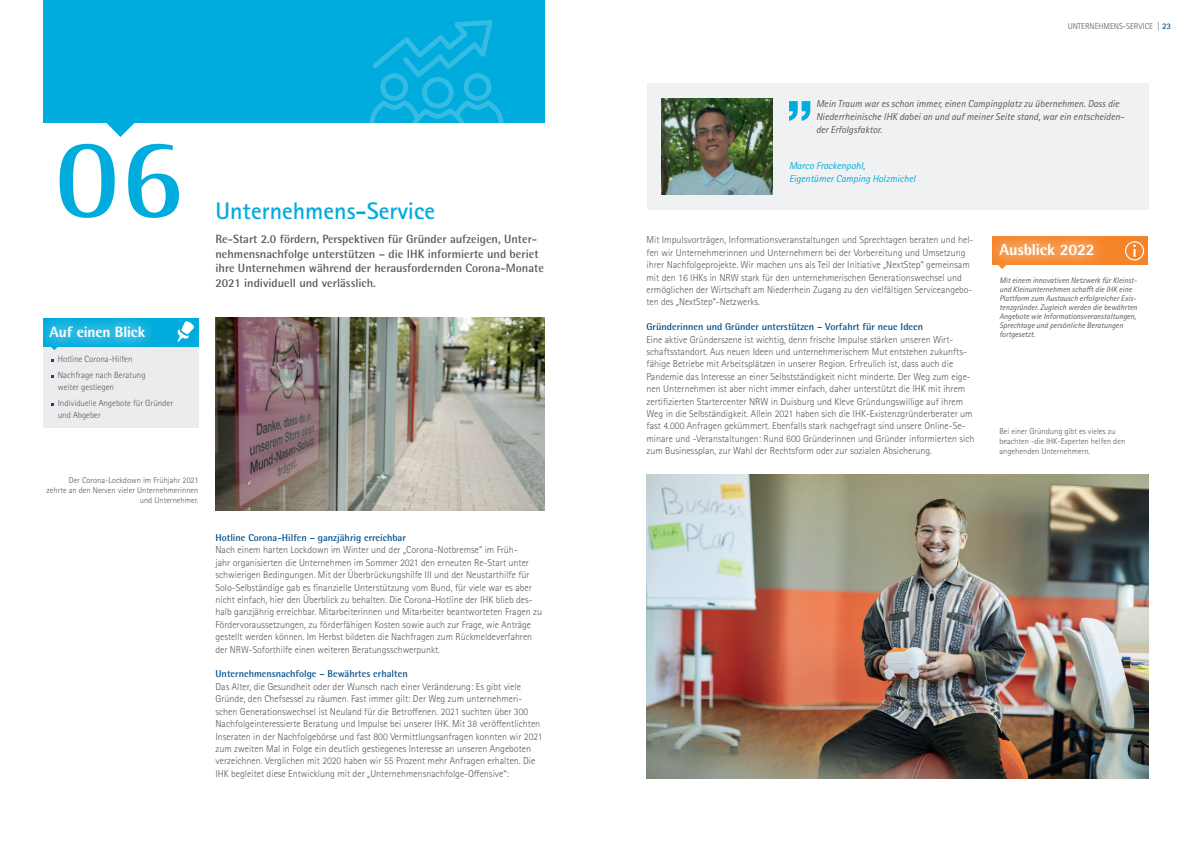
<style>
.page{position:relative;width:1191px;height:842px;background:#fff}
.page>*{position:absolute;margin:0;border:0;box-sizing:border-box;transform-origin:0 0}
.t1{font:700 117.1px "Rotis Serif Pro";color:#00acdd}
.t2{font:700 24px "Rotis Sans Serif Pro";color:#00acdd}
.t3{font:800 16px "Rotis Semi Sans Pro";letter-spacing:-.005em;color:#fff}
.t4{font:800 15px "Rotis Semi Sans Pro";letter-spacing:-.01em;color:#fff}
.t5{font:700 12px/14.4px "Rotis Semi Sans Pro";color:#57585a}
.t6{font:300 10px/12.4px "Rotis Sans Serif Pro";color:#57585a}
.t7{font:italic 10px/13px "Rotis Sans Serif Pro";color:#57585a}
.t8{font:700 10px "Rotis Semi Sans Pro";color:#004f8c}
.t9{font:italic 10px/13px "Rotis Sans Serif Pro";color:#00acdd}
.t10{font:300 9px/16px "Rotis Sans Serif Pro";letter-spacing:-.005em;color:#57585a}
.t11{font:300 8.5px/10px "Rotis Sans Serif Pro";color:#57585a;text-align:right}
.t12{font:700 8.5px "Rotis Sans Serif Pro";color:#004f8c}
.t13{font:italic 8px/9px "Rotis Sans Serif Pro";color:#57585a}
.s1{font-weight:300;color:#57585a}
</style>
<div class="page">
<div style="left:43px;top:0;width:501px;height:123px;background:#00acdd"></div>
<div style="left:464px;top:73px;width:27px;height:28px;border:5px solid #6eceeb;border-radius:50%"></div>
<svg style="left:373px;top:20px;width:120px;height:62px"></svg>
<div style="left:422px;top:77px;width:31px;height:31px;border:5px solid #6eceeb;border-radius:50%"></div>
<div style="left:380px;top:73px;width:28px;height:28px;border:5px solid #6eceeb;border-radius:50%"></div>
<svg style="left:369px;top:94px;width:135px;height:29px"></svg>
<svg style="left:106px;top:123px;width:28px;height:14px"></svg>
<div style="left:43px;top:342px;width:155px;height:85px;background:#ececee"></div>
<div style="left:43px;top:318px;width:155px;height:28px;background:#00acdd"></div>
<div style="left:33px;top:309px;width:129px;height:46px;background:#fff;opacity:.35"></div>
<div style="left:38px;top:314px;width:119px;height:36px;background:#fff;opacity:.75"></div>
<svg style="left:50px;top:346px;width:8px;height:4px"></svg>
<svg style="left:177px;top:321px;width:17px;height:21px"></svg>
<div style="left:646px;top:83px;width:502px;height:126px;background:#f0f1f2"></div>
<img style="left:661px;top:99px;width:111px;height:96px">
<svg style="left:789px;top:101px;width:21px;height:20px"></svg>
<div style="left:992px;top:237px;width:156px;height:28px;background:#f5852a"></div>
<div style="left:982px;top:227px;width:128px;height:47px;background:#fff"></div>
<div style="left:987px;top:231px;width:118px;height:37px;background:#fff;opacity:.75"></div>
<svg style="left:998px;top:265px;width:8px;height:4px"></svg>
<svg style="left:1133px;top:245px;width:2px;height:12px"></svg>
<div style="left:1125px;top:241px;width:19px;height:19px;border:1px solid #fff;border-radius:50%"></div>
<img style="left:215px;top:318px;width:329px;height:192px">
<img style="left:646px;top:475px;width:502px;height:303px">
<h1 class="t1" style="left:55px;top:106px;width:132px">06</h1>
<h3 class="t4" style="left:50px;top:323px;width:97px">Auf einen Blick</h3>
<p class="t10" style="left:58px;top:351px;width:89px">Hotline Corona-H ilfen<br>Nachfrage nach Beratung</p>
<p class="t10" style="left:58px;top:379px;width:117px">weiter gestiegen<br>Individuelle Angebote für Gründer</p>
<p class="t10" style="left:58px;top:407px;width:45px">und Abgeber</p>
<h2 class="t2" style="left:215px;top:195px;width:221px">Unternehmens-Service</h2>
<p class="t5" style="left:215px;top:232px;width:330px">Re-Start 2.0 fördern, Perspektiven für Gründer aufzeigen, Unter&shy;nehmensnachfolge unterstützen – die IHK informierte und beriet ihre Unternehmen während der herausfordernden Corona-Monate 2021 individuell und verlässlich.</p>
<p class="t11" style="left:47px;top:476px;width:153px">Der Corona-Lockdown im Frühjahr 2021 zehrte an den Nerven vieler Unternehmerinnen und Unternehmer.</p>
<p class="t8" style="left:215px;top:531px;width:192px">Hotline Corona-Hilfen – ganzjährig erreichbar</p>
<p class="t6" style="left:215px;top:544px;width:328px">Nach einem harten Lockdown im Winter und der „Corona-Notbremse“ im Früh-<br>jahr organisierten die Unternehmen im Sommer 2021 den erneuten Re-Start unter schwierigen Bedingungen. Mit der Überbrückungshilfe III und der Neustarthilfe für Solo-Selbständige gab es finanzielle Unterstützung vom Bund, für viele war es aber nicht einfach, hier den Überblick zu behalten. Die Corona-Hotline der IH K blieb des&shy;halb ganzjährig erreichbar. Mitarbeiterinnen und Mitarbeiter beantworteten Fragen zu Fördervoraussetzungen, zu förderfähigen Kosten sowie auch zur Frage, wie Anträge gestellt werden können. Im Herbst bildeten die Nachfragen zum Rückmeldeverfahren der NRW-Soforthilfe einen weiteren Beratungsschwerpunkt.</p>
<p class="t8" style="left:215px;top:668px;width:194px">Unternehmensnachfolge – Bewährtes erhalten</p>
<p class="t6" style="left:215px;top:680px;width:328px">Das Alter, die Gesundheit oder der Wunsch nach einer Veränderung: Es gibt viele Gründe, den Chefsessel zu räumen. Fast immer gilt: Der Weg zum unternehmeri&shy;schen Generationswechsel ist Neuland für die Betroffenen. 2021 suchten über 300<br>Nachfolgeinteressierte Beratung und Impulse bei unserer IH K. Mit 38 veröffentlichten Inseraten in der Nachfolgebörse und fast 800 Vermittlungsanfragen konnten wir 2021 zum zweiten Mal in Folge ein deutlich gestiegenes Interesse an unseren Angeboten verzeichnen. Verglichen mit 2020 haben wir 55 Prozent mehr Anfragen erhalten. Die IH K begleitet diese Entwicklung mit der „Unternehmensnachfolge-Offensive“:</p>
<p class="t11" style="left:1067px;top:21px;width:76px">Unternehmens-Service</p>
<p class="t12" style="left:1157px;top:20px;width:16px"><span class="s1">|</span> 23</p>
<p class="t7" style="left:816px;top:97px;width:310px">Mein Traum war es schon immer, einen Campingplatz zu übernehmen. Dass die<br>Niederrheinische IHK dabei an und auf meiner Seite stand, war ein entscheiden&shy;der Erfolgsfaktor.</p>
<p class="t9" style="left:789px;top:159px;width:128px">Marco Frackenpohl,<br>Eigentümer Camping Holzmichel</p>
<p class="t6" style="left:646px;top:234px;width:328px">Mit Impulsvorträgen, Informationsveranstaltungen und Sprechtagen beraten und hel&shy;fen wir Unternehmerinnen und Unternehmern bei der Vorbereitung und Umsetzung ihrer Nachfolgeprojekte. Wir machen uns als Teil der Initiative „NextStep“ gemeinsam mit den 16 IH Ks in NRW stark für den unternehmerischen Generationswechsel und ermöglichen der Wirtschaft am N iederrhein Zugang zu den vielfältigen Serviceangebo&shy;ten des „N extStep“-N etzwerks.</p>
<p class="t8" style="left:646px;top:321px;width:278px">Gründerinnen und Gründer unterstützen – Vorfahrt für neue Ideen</p>
<p class="t6" style="left:646px;top:333px;width:329px">Eine aktive Gründerszene ist wichtig, denn frische Impulse stärken unseren Wirt&shy;schaftsstandort. Aus neuen Ideen und unternehmerischem Mut entstehen zukunfts&shy;fähige Betriebe mit Arbeitsplätzen in unserer Region. Erfreulich ist, dass auch die Pandemie das Interesse an einer Selbstständigkeit nicht minderte. Der Weg zum eige&shy;nen Unternehmen ist aber nicht immer einfach, daher unterstützt die IH K mit ihrem zertifizierten Startercenter NRW in Duisburg und Kleve Gründungswillige auf ihrem Weg in die Selbständigkeit. Allein 2021 haben sich die IH K-Existenzgründerberater um fast 4.000 Anfragen gekümmert. Ebenfalls stark nachgefragt sind unsere Online-Se&shy;minare und -Veranstaltungen: Rund 600 Gründerinnen und Gründer informierten sich zum Businessplan, zur Wahl der Rechtsform oder zur sozialen Absicherung.</p>
<h3 class="t3" style="left:999px;top:240px;width:97px">Ausblick 2022</h3>
<p class="t13" style="left:999px;top:276px;width:139px">Mit einem innovativen Netzwerk für Kleinst&shy;und Kleinunternehmen schafft die IHK eine Plattform zum Austausch erfolgreicher Exis&shy;tenzgründer. Zugleich werden die bewährten Angebote wie Informationsveranstaltungen, Sprechtage und persönliche Beratungen fortgesetzt.</p>
<p class="t11" style="left:999px;top:426px;width:127px;text-align:left">Bei einer Gründung gibt es vieles zu beachten -die IH K-Experten helfen den angehenden Unternehmern.</p>
</div>
